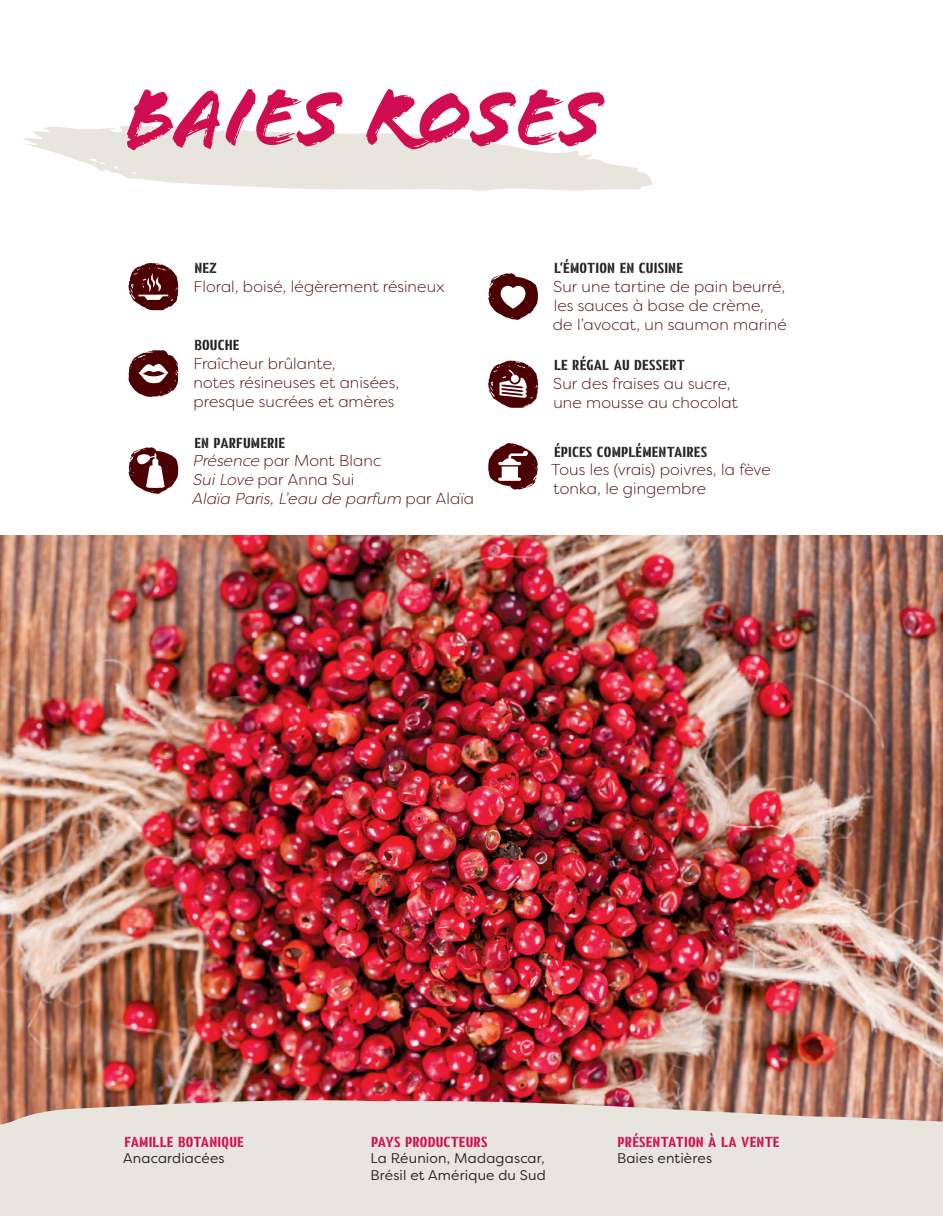
<style>
.page{position:relative;width:943px;height:1216px;background:#fff}
.page>*{position:absolute;margin:0;border:0;box-sizing:border-box;transform-origin:0 0}
.t1{font:84px "Flood Std";color:#d00d51}
.t2{font:300 15.75px/18.9px "Filson Pro";letter-spacing:.005em;color:#4d0003}
.t3{font:italic 300 15.75px/18.9px "Filson Pro";letter-spacing:.005em;color:#4d0003}
.t4{font:300 14px "Parppim";letter-spacing:.01em;color:#231f20}
.t5{font:14px/16.8px "Filson Pro";letter-spacing:.01em;color:#231f20}
.t6{font:300 14px "Parppim";letter-spacing:.015em;color:#d00d51}
.s1{font-style:normal}
</style>
<div class="page">
<img style="left:0;top:535px;width:942px;height:562px">
<svg style="left:23px;top:125px;width:629px;height:66px"></svg>
<svg style="left:0;top:1097px;width:942px;height:118px;background:#e3dad3"></svg>
<svg style="left:129px;top:263px;width:49px;height:47px"></svg>
<svg style="left:129px;top:350px;width:49px;height:47px"></svg>
<svg style="left:129px;top:447px;width:50px;height:47px"></svg>
<svg style="left:488px;top:273px;width:50px;height:47px"></svg>
<svg style="left:488px;top:360px;width:50px;height:48px"></svg>
<svg style="left:488px;top:443px;width:50px;height:46px"></svg>
<h1 class="t1" style="left:124px;top:69px;width:481px">Baies roses</h1>
<p class="t4" style="left:194px;top:258px;width:24px">NEZ</p>
<p class="t2" style="left:193px;top:277px;width:253px">Floral, boisé, légèrement résineux</p>
<p class="t4" style="left:194px;top:335px;width:47px">BOUCHE</p>
<p class="t2" style="left:193px;top:354px;width:207px">Fraîcheur brûlante,<br>notes résineuses et anisées, presque sucrées et amères</p>
<p class="t4" style="left:194px;top:432px;width:92px">EN PARFUMERIE</p>
<p class="t3" style="left:192px;top:451px;width:284px">Présence <span class="s1">par Mont Blanc<br></span>Sui Love <span class="s1">par Anna Sui<br></span>Alaïa Paris, L’eau de parfum <span class="s1">par Alaïa</span></p>
<p class="t4" style="left:554px;top:258px;width:130px">L’ÉMOTION EN CUISINE</p>
<p class="t2" style="left:553px;top:277px;width:235px">Sur une tartine de pain beurré, les sauces à base de crème, de l’avocat, un saumon mariné</p>
<p class="t4" style="left:554px;top:355px;width:132px">LE RÉGAL AU DESSERT</p>
<p class="t2" style="left:553px;top:374px;width:186px">Sur des fraises au sucre, une mousse au chocolat</p>
<p class="t4" style="left:554px;top:441px;width:155px">ÉPICES COMPLÉMENTAIRES</p>
<p class="t2" style="left:551px;top:460px;width:221px">Tous les (vrais) poivres, la fève tonka, le gingembre</p>
<p class="t6" style="left:125px;top:1131px;width:121px">FAMILLE BOTANIQUE</p>
<p class="t5" style="left:123px;top:1149px;width:103px">Anacardiacées</p>
<p class="t6" style="left:371px;top:1131px;width:118px">PAYS PRODUCTEURS</p>
<p class="t5" style="left:370px;top:1149px;width:177px">La Réunion, Madagascar,<br>Brésil et Amérique du Sud</p>
<p class="t6" style="left:617px;top:1131px;width:163px">PRÉSENTATION À LA VENTE</p>
<p class="t5" style="left:617px;top:1149px;width:97px">Baies entières</p>
</div>
